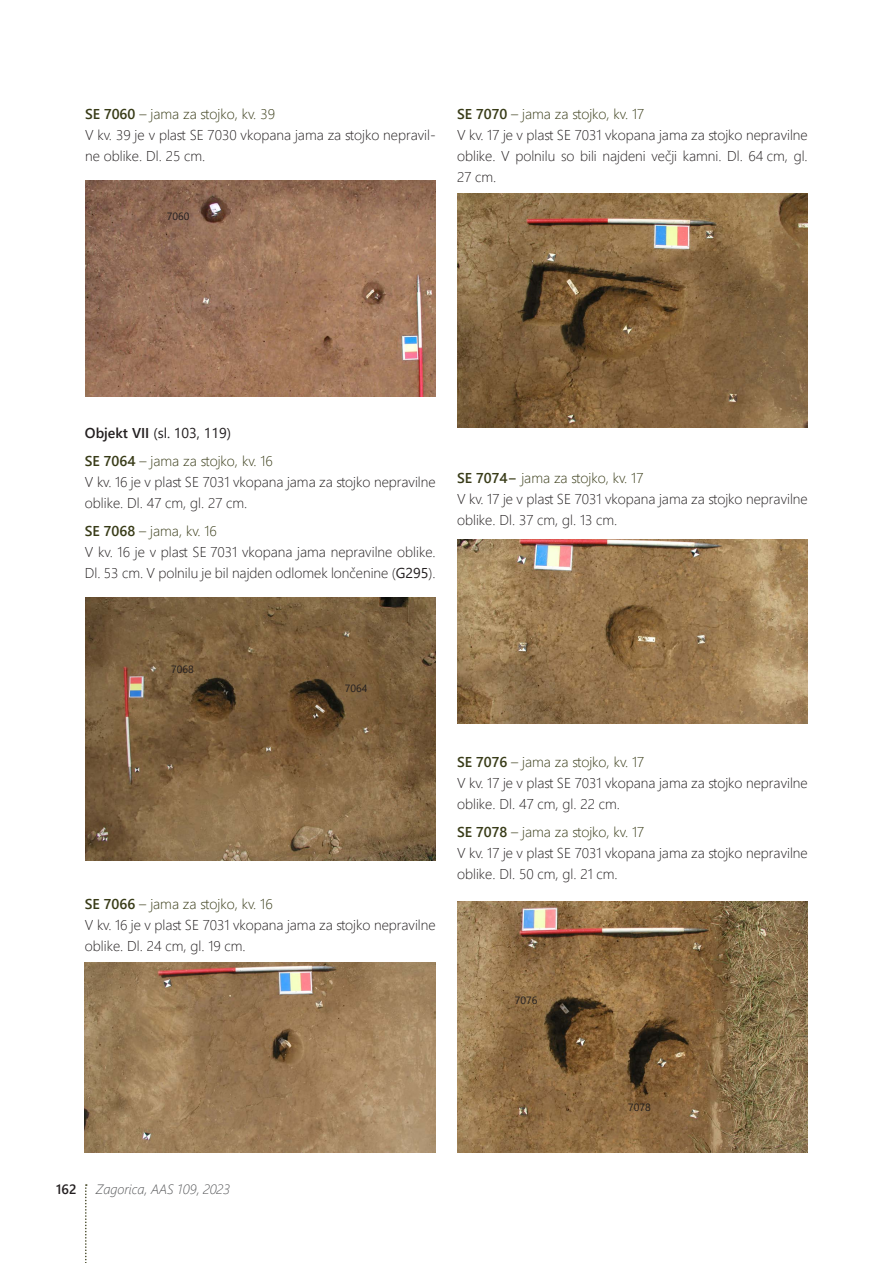
<style>
.page{position:relative;width:893px;height:1263px;background:#fff}
.page>*{position:absolute;margin:0;border:0;box-sizing:border-box;transform-origin:0 0}
.t1{font:300 14.25px/21px "Segoe UI";color:#231f20}
.t2{font:300 14.25px/28px "Segoe UI";color:#383b17}
.t3{font:italic 300 13.5px "Segoe UI";color:#57585a}
.t4{font:600 13.5px "Segoe UI";color:#231f20}
.t5{font:10.5px "Segoe UI";color:#231f20}
.s1{font-weight:600;color:#383b17}
.s2{color:#383b17}
.s3{font-weight:600;color:#231f20}
.s4{font-weight:400;color:#231f20}
.s5{font-weight:600}
.s6{font-weight:400}
</style>
<div class="page">
<img style="left:85px;top:180px;width:351px;height:216px">
<img style="left:85px;top:597px;width:351px;height:263px">
<img style="left:85px;top:963px;width:351px;height:189px">
<img style="left:457px;top:193px;width:351px;height:235px">
<img style="left:457px;top:539px;width:351px;height:184px">
<img style="left:457px;top:901px;width:351px;height:251px">
<svg style="left:85px;top:1184px;width:2px;height:79px"></svg>
<p class="t1" style="left:85px;top:102px;width:352px"><span class="s1">SE 7060</span> <span class="s2">– jama za stojko, kv. 39<br></span>V kv. 39 je v plast SE 7030 vkopana jama za stojko nepravil&shy;ne oblike. Dl. 25 cm.</p>
<p class="t5" style="left:167px;top:206px;width:24px">7060</p>
<p class="t1" style="left:457px;top:102px;width:352px"><span class="s1">SE 7070</span> <span class="s2">– jama za stojko, kv. 17<br></span>V kv. 17 je v plast SE 7031 vkopana jama za stojko nepravilne oblike. V polnilu so bili najdeni večji kamni. Dl. 64 cm, gl.<br>27 cm.</p>
<p class="t2" style="left:85px;top:417px;width:190px"><span class="s3">Objekt VII</span> <span class="s4">(sl. 103, 119)<br></span><span class="s5">SE 7064</span> – jama za stojko, kv. 16</p>
<p class="t1" style="left:85px;top:470px;width:352px">V kv. 16 je v plast SE 7031 vkopana jama za stojko nepravilne oblike. Dl. 47 cm, gl. 27 cm.</p>
<p class="t1" style="left:85px;top:519px;width:352px"><span class="s1">SE 7068</span> <span class="s2">– jama, kv. 16<br></span>V kv. 16 je v plast SE 7031 vkopana jama nepravilne oblike.<br>Dl. 53 cm. V polnilu je bil najden odlomek lončenine (<span class="s6">G295</span>).</p>
<p class="t1" style="left:457px;top:466px;width:352px"><span class="s1">SE 7074−</span> <span class="s2">jama za stojko, kv. 17<br></span>V kv. 17 je v plast SE 7031 vkopana jama za stojko nepravilne oblike. Dl. 37 cm, gl. 13 cm.</p>
<p class="t5" style="left:171px;top:659px;width:24px">7068</p>
<p class="t5" style="left:345px;top:678px;width:24px">7064</p>
<p class="t1" style="left:85px;top:892px;width:352px"><span class="s1">SE 7066</span> <span class="s2">– jama za stojko, kv. 16<br></span>V kv. 16 je v plast SE 7031 vkopana jama za stojko nepravilne oblike. Dl. 24 cm, gl. 19 cm.</p>
<p class="t1" style="left:457px;top:750px;width:352px"><span class="s1">SE 7076</span> <span class="s2">– jama za stojko, kv. 17<br></span>V kv. 17 je v plast SE 7031 vkopana jama za stojko nepravilne oblike. Dl. 47 cm, gl. 22 cm.</p>
<p class="t1" style="left:457px;top:820px;width:352px"><span class="s1">SE 7078</span> <span class="s2">– jama za stojko, kv. 17<br></span>V kv. 17 je v plast SE 7031 vkopana jama za stojko nepravilne oblike. Dl. 50 cm, gl. 21 cm.</p>
<p class="t5" style="left:515px;top:990px;width:24px">7076</p>
<p class="t4" style="left:56px;top:1176px;width:22px">162</p>
<p class="t3" style="left:96px;top:1176px;width:136px">Zagorica, AAS 109, 2023</p>
<p class="t5" style="left:628px;top:1097px;width:24px">7078</p>
</div>
